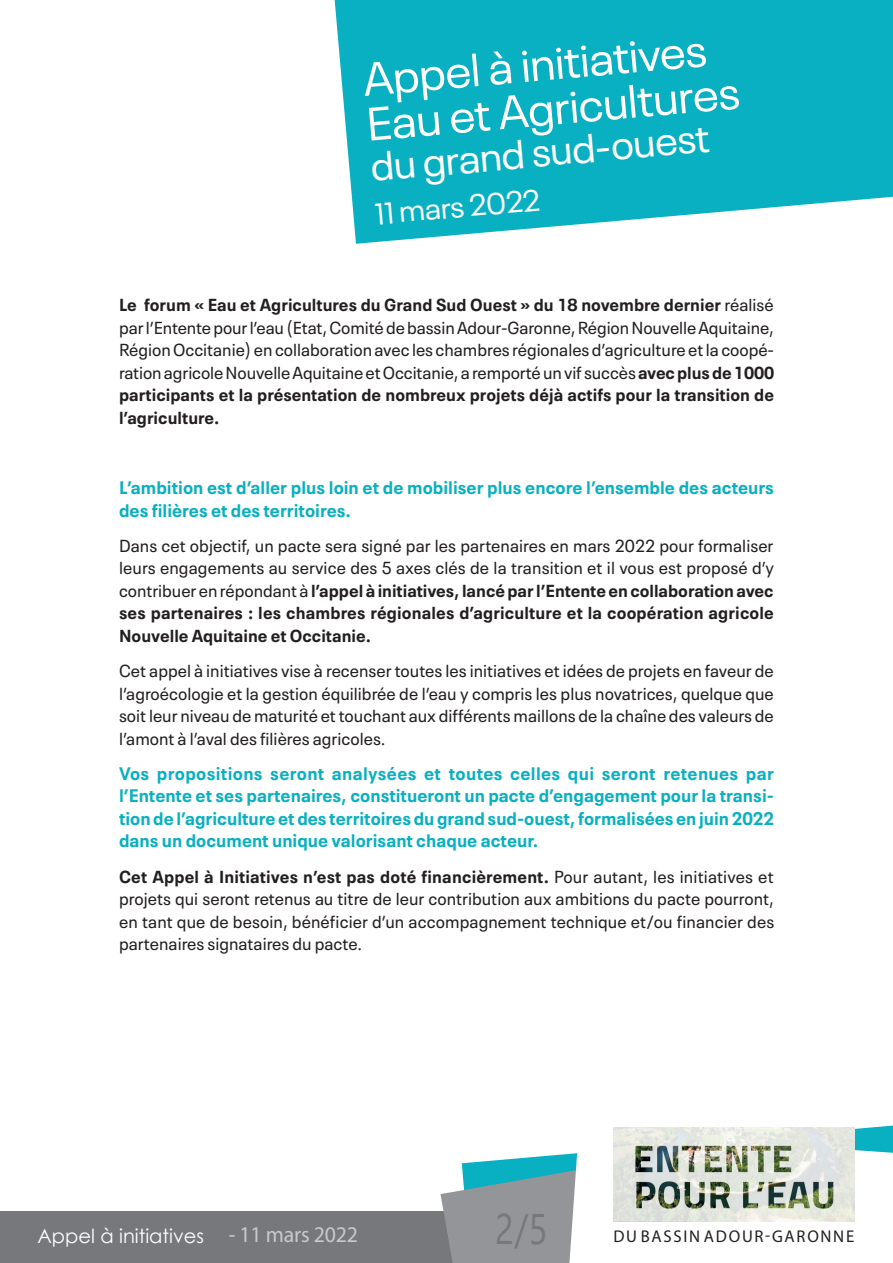
<style>
.page{position:relative;width:893px;height:1263px;background:#fff}
.page>*{position:absolute;margin:0;border:0;box-sizing:border-box;transform-origin:0 0}
.t1{font:46.35px/45px "Neue Plak";color:#fff}
.t2{font:42.75px "Segoe UI";color:#76787b;scale:.81 1}
.t3{font:40.5px "Neue Plak";color:#fff}
.t4{font:30px "Neue Plak";color:#fff}
.t5{font:19.5px "Century Gothic";color:#fff}
.t6{font:700 18px/22.5px "Neue Plak Text";color:#09b0c1}
.t7{font:17.25px/22.5px "Neue Plak Text";color:#231f20;text-align:justify}
.t8{font:17.1px "Myriad Pro";letter-spacing:.105em;color:#231f20}
.s1{font-weight:700}
.s2{font-family:"Myriad Pro";font-size:22.5px}
</style>
<div class="page">
<div style="left:0;top:1211px;width:893px;height:52px;background:#76787b"></div>
<svg style="left:440px;top:1131px;width:453px;height:132px"></svg>
<svg style="left:334px;top:0;width:559px;height:244px;background:#24b8c8"></svg>
<img style="left:613px;top:1127px;width:241px;height:95px">
<h1 class="t1" style="left:361px;top:53px;width:375px;rotate:-5deg">Appel à initiatives<br>Eau et Agricultures</h1>
<h3 class="t3" style="left:368px;top:136px;width:341px;rotate:-5deg">du grand sud-ouest</h3>
<h3 class="t4" style="left:373px;top:191px;width:167px;rotate:-5deg">11 mars 2022</h3>
<p class="t7" style="left:119px;top:292px;width:657px"><span class="s1">Le forum « Eau et Agricultures du Grand Sud Ouest » du 18 novembre dernier</span> réalisé par l’Entente pour l’eau (Etat, Comité de bassin Adour-Garonne, Région Nouvelle Aquitaine, Région Occitanie) en collaboration avec les chambres régionales d’agriculture et la coopé&shy;ration agricole Nouvelle Aquitaine et Occitanie, a remporté un vif succès <span class="s1">avec plus de 1000 participants et la présentation de nombreux projets déjà actifs pour la transition de l’agriculture.</span></p>
<p class="t6" style="left:119px;top:474px;width:656px">L’ambition est d’aller plus loin et de mobiliser plus encore l’ensemble des acteurs des filières et des territoires.</p>
<p class="t7" style="left:119px;top:533px;width:657px">Dans cet objectif, un pacte sera signé par les partenaires en mars 2022 pour formaliser leurs engagements au service des 5 axes clés de la transition et il vous est proposé d’y contribuer en répondant à <span class="s1">l’appel à initiatives, lancé par l’Entente en collaboration avec ses partenaires : les chambres régionales d’agriculture et la coopération agricole Nouvelle Aquitaine et Occitanie.</span></p>
<p class="t7" style="left:119px;top:658px;width:656px">Cet appel à initiatives vise à recenser toutes les initiatives et idées de projets en faveur de l’agroécologie et la gestion équilibrée de l’eau y compris les plus novatrices, quelque que soit leur niveau de maturité et touchant aux différents maillons de la chaîne des valeurs de l’amont à l’aval des filières agricoles.</p>
<p class="t6" style="left:119px;top:760px;width:656px;text-align:justify">Vos propositions seront analysées et toutes celles qui seront retenues par l’Entente et ses partenaires, constitueront un pacte d’engagement pour la transi&shy;tion de l’agriculture et des territoires du grand sud-ouest, formalisées en juin 2022 dans un document unique valorisant chaque acteur.</p>
<p class="t7" style="left:119px;top:864px;width:657px"><span class="s1">Cet Appel à Initiatives n’est pas doté financièrement.</span> Pour autant, les initiatives et projets qui seront retenus au titre de leur contribution aux ambitions du pacte pourront, en tant que de besoin, bénéficier d’un accompagnement technique et/ou financier des partenaires signataires du pacte.</p>
<p class="t5" style="left:37px;top:1222px;width:322px">Appel à initiatives <span class="s2">- 11 mars 2022</span></p>
<h2 class="t2" style="left:495px;top:1188px;width:66px">2/5</h2>
<p class="t8" style="left:613px;top:1226px;width:242px">DU BASSIN ADOUR-GARONNE</p>
</div>
